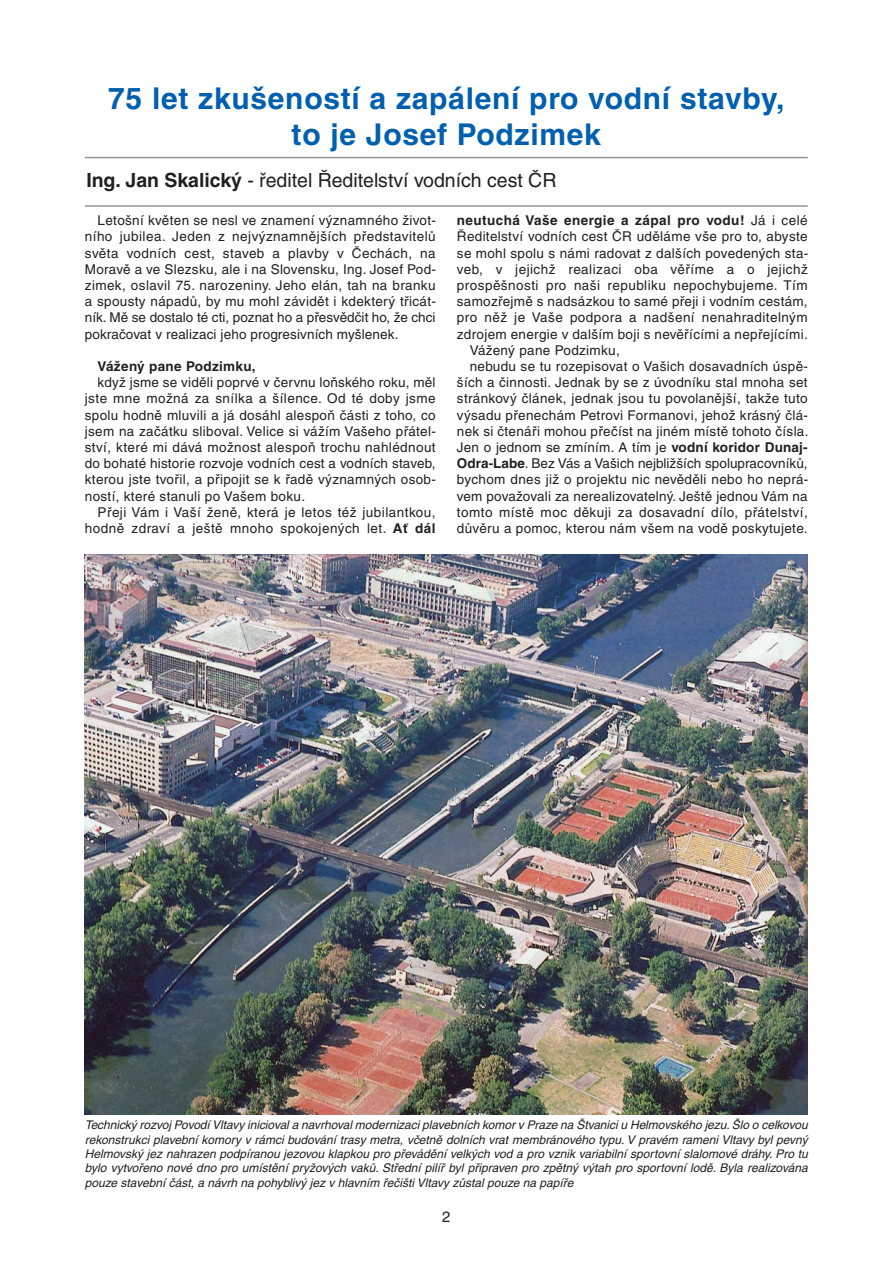
<style>
.page{position:relative;width:893px;height:1263px;background:#fff}
.page>*{position:absolute;margin:0;border:0;box-sizing:border-box;transform-origin:0 0}
.t1{font:700 30px/36px "Helvetica CE";letter-spacing:.025em;color:#0060af;text-align:center}
.t2{font:19.5px "Helvetica CE";color:#231f20}
.t3{font:15px "Helvetica CE";color:#231f20}
.t4{font:13.5px/16.2px "Helvetica CE";letter-spacing:.025em;color:#231f20;text-align:justify}
.t5{font:700 13.5px "Helvetica CE";letter-spacing:.035em;color:#231f20}
.t6{font:13.5px "Helvetica CE";letter-spacing:.005em;color:#231f20}
.t7{font:italic 12px/14.4px "Helvetica CE";color:#231f20;text-align:justify}
.s1{font-weight:700}
.s2{font-weight:400}
</style>
<div class="page">
<hr style="left:85px;top:157px;width:723px;height:1px;background:#939598">
<hr style="left:85px;top:205px;width:723px;height:2px;background:#939598">
<img style="left:85px;top:554px;width:723px;height:560px">
<h1 class="t1" style="left:108px;top:84px;width:678px">75 let zkušeností a zapálení pro vodní stavby, to je Josef Podzimek</h1>
<h2 class="t2" style="left:86px;top:173px;width:472px"><span class="s1">Ing. Jan Skalický</span> - ředitel Ředitelství vodních cest ČR</h2>
<p class="t4" style="left:85px;top:214px;width:353px;text-indent:13px">Letošní květen se nesl ve znamení významného život&shy;ního jubilea. Jeden z nejvýznamnějších představitelů světa vodních cest, staveb a plavby v Čechách, na Moravě a ve Slezsku, ale i na Slovensku, Ing. Josef Pod&shy;zimek, oslavil 75. narozeniny. Jeho elán, tah na branku a spousty nápadů, by mu mohl závidět i kdekterý třicát&shy;ník. Mě se dostalo té cti, poznat ho a přesvědčit ho, že chci pokračovat v realizaci jeho progresivních myšlenek.</p>
<p class="t5" style="left:98px;top:361px;width:160px">Vážený pane Podzimku,</p>
<p class="t4" style="left:85px;top:376px;width:353px;text-indent:13px">když jsme se viděli poprvé v červnu loňského roku, měl jste mne možná za snílka a šílence. Od té doby jsme spolu hodně mluvili a já dosáhl alespoň části z toho, co jsem na začátku sliboval. Velice si vážím Vašeho přátel&shy;ství, které mi dává možnost alespoň trochu nahlédnout do bohaté historie rozvoje vodních cest a vodních staveb, kterou jste tvořil, a připojit se k řadě významných osob&shy;ností, které stanuli po Vašem boku.</p>
<p class="t4" style="left:85px;top:505px;width:352px;text-align:right">Přeji Vám i Vaší ženě, která je letos též jubilantkou, hodně zdraví a ještě mnoho spokojených let. <span class="s1">Ať dál</span></p>
<p class="t5" style="left:457px;top:215px;width:352px">neutuchá Vaše energie a zápal pro vodu! <span class="s2">Já i celé</span></p>
<p class="t4" style="left:457px;top:230px;width:352px">Ředitelství vodních cest ČR uděláme vše pro to, abyste</p>
<p class="t4" style="left:457px;top:246px;width:353px">se mohl spolu s námi radovat z dalších povedených sta-</p>
<p class="t4" style="left:457px;top:262px;width:352px">veb, v jejichž realizaci oba věříme a o jejichž</p>
<p class="t4" style="left:457px;top:278px;width:352px">prospěšnosti pro naši republiku nepochybujeme. Tím</p>
<p class="t4" style="left:457px;top:295px;width:352px">samozřejmě s nadsázkou to samé přeji i vodním cestám,</p>
<p class="t4" style="left:457px;top:311px;width:352px">pro něž je Vaše podpora a nadšení nenahraditelným</p>
<p class="t4" style="left:457px;top:327px;width:352px">zdrojem energie v dalším boji s nevěřícími a nepřejícími.</p>
<p class="t4" style="left:470px;top:343px;width:152px">Vážený pane Podzimku,</p>
<p class="t4" style="left:470px;top:359px;width:340px">nebudu se tu rozepisovat o Vašich dosavadních úspě-</p>
<p class="t4" style="left:457px;top:376px;width:352px">ších a činnosti. Jednak by se z úvodníku stal mnoha set</p>
<p class="t4" style="left:457px;top:392px;width:352px">stránkový článek, jednak jsou tu povolanější, takže tuto</p>
<p class="t4" style="left:457px;top:408px;width:353px">výsadu přenechám Petrovi Formanovi, jehož krásný člá-</p>
<p class="t4" style="left:457px;top:424px;width:353px">nek si čtenáři mohou přečíst na jiném místě tohoto čísla.</p>
<p class="t4" style="left:457px;top:440px;width:352px">Jen o jednom se zmíním. A tím je <span class="s1">vodní koridor Dunaj-</span></p>
<p class="t6" style="left:457px;top:458px;width:352px"><span class="s1">Odra-Labe</span>. Bez Vás a Vašich nejbližších spolupracovníků,</p>
<p class="t4" style="left:457px;top:473px;width:353px">bychom dnes již o projektu nic nevěděli nebo ho neprá-</p>
<p class="t4" style="left:457px;top:489px;width:352px">vem považovali za nerealizovatelný. Ještě jednou Vám na</p>
<p class="t4" style="left:457px;top:505px;width:352px">tomto místě moc děkuji za dosavadní dílo, přátelství,</p>
<p class="t4" style="left:457px;top:521px;width:352px">důvěru a pomoc, kterou nám všem na vodě poskytujete.</p>
<p class="t7" style="left:85px;top:1119px;width:724px">Technický rozvoj Povodí Vltavy inicioval a navrhoval modernizaci plavebních komor v Praze na Štvanici u Helmovského jezu. Šlo o celkovou rekonstrukci plavební komory v rámci budování trasy metra, včetně dolních vrat membránového typu. V pravém rameni Vltavy byl pevný Helmovský jez nahrazen podpíranou jezovou klapkou pro převádění velkých vod a pro vznik variabilní sportovní slalomové dráhy. Pro tu bylo vytvořeno nové dno pro umístění pryžových vaků. Střední pilíř byl připraven pro zpětný výtah pro sportovní lodě. Byla realizována pouze stavební část, a návrh na pohyblivý jez v hlavním řečišti Vltavy zůstal pouze na papíře</p>
<p class="t3" style="left:442px;top:1211px;width:10px">2</p>
</div>
